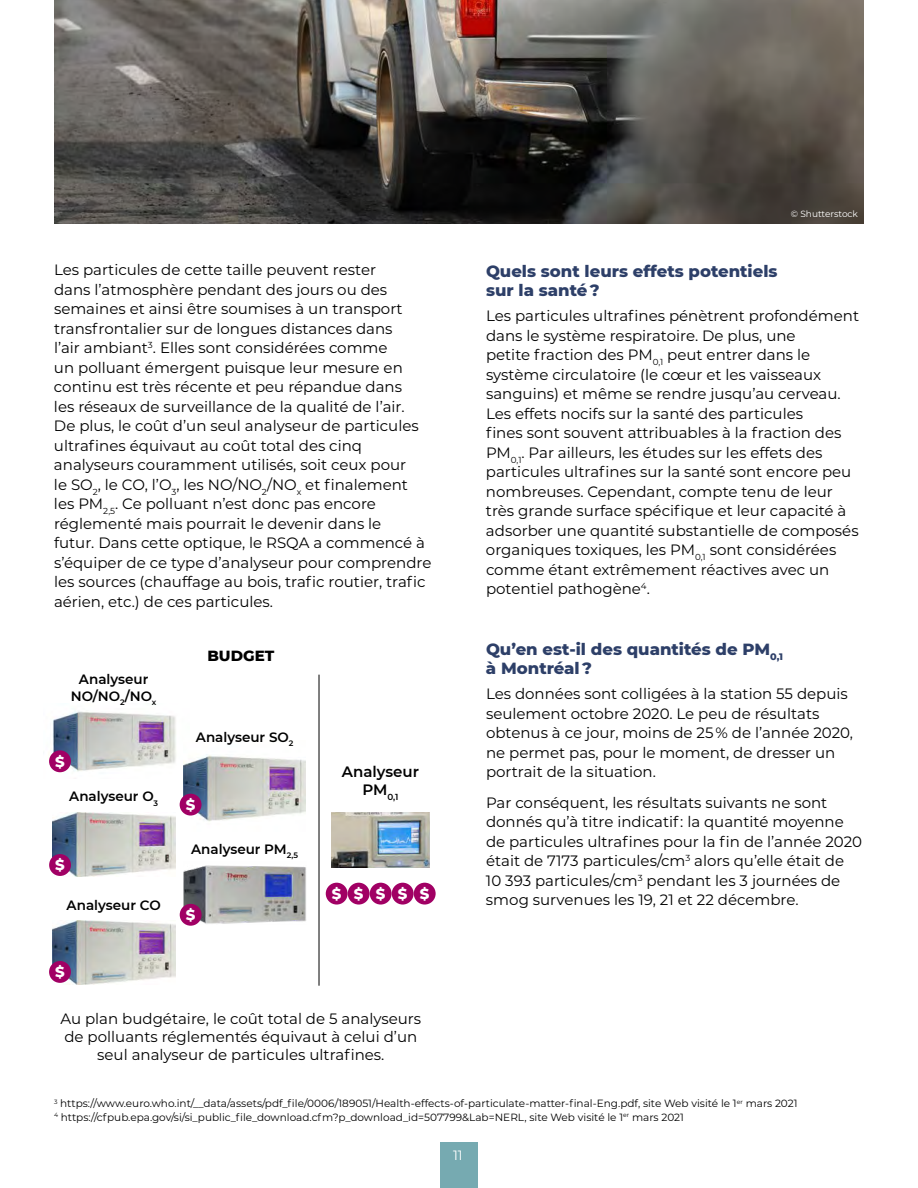
<style>
.page{position:relative;width:918px;height:1188px;background:#fff}
.page>*{position:absolute;margin:0;border:0;box-sizing:border-box;transform-origin:0 0}
.t1{font:800 16.5px/19.5px "Montserrat";color:#2d3f68}
.t2{font:15px/19.5px "Montserrat";color:#000}
.t3{font:600 15px "Montserrat";color:#000}
.t4{font:800 15px "Montserrat";color:#000}
.t5{font:800 14.85px "Montserrat";color:#fff}
.t6{font:600 13.5px/16.2px "Montserrat";color:#000;text-align:center}
.t7{font:13.5px "Montserrat";color:#fff}
.t8{font:10.5px/13.5px "Montserrat";color:#000}
.t9{font:9px "Montserrat";color:#fff}
.t10{font:600 8.7px "Montserrat";color:#000}
</style>
<div class="page">
<div style="left:440px;top:1142px;width:38px;height:46px;background:#76aab1"></div>
<img style="left:332px;top:812px;width:98px;height:56px">
<hr style="left:319px;top:675px;width:1px;height:311px;background:#000">
<img style="left:49px;top:711px;width:135px;height:67px">
<img style="left:53px;top:812px;width:122px;height:64px">
<img style="left:53px;top:920px;width:122px;height:65px">
<img style="left:184px;top:754px;width:122px;height:68px">
<img style="left:184px;top:865px;width:122px;height:59px">
<div style="left:180px;top:904px;width:22px;height:22px;background:#a10064;border-radius:50%"></div>
<div style="left:49px;top:750px;width:22px;height:22px;background:#a10064;border-radius:50%"></div>
<div style="left:49px;top:854px;width:22px;height:22px;background:#a10064;border-radius:50%"></div>
<div style="left:49px;top:961px;width:22px;height:22px;background:#a10064;border-radius:50%"></div>
<div style="left:180px;top:794px;width:22px;height:22px;background:#a10064;border-radius:50%"></div>
<div style="left:326px;top:883px;width:22px;height:22px;background:#a10064;border-radius:50%"></div>
<div style="left:348px;top:883px;width:22px;height:22px;background:#a10064;border-radius:50%"></div>
<div style="left:370px;top:883px;width:22px;height:22px;background:#a10064;border-radius:50%"></div>
<div style="left:392px;top:883px;width:22px;height:22px;background:#a10064;border-radius:50%"></div>
<div style="left:414px;top:883px;width:22px;height:22px;background:#a10064;border-radius:50%"></div>
<img style="left:54px;top:0;width:810px;height:224px">
<p class="t2" style="left:54px;top:260px;width:379px">Les particules de cette taille peuvent rester<br>dans l’atmosphère pendant des jours ou des semaines et ainsi être soumises à un transport transfrontalier sur de longues distances dans<br>l’air ambiant<sup>3</sup>. Elles sont considérées comme<br>un polluant émergent puisque leur mesure en continu est très récente et peu répandue dans<br>les réseaux de surveillance de la qualité de l’air.<br>De plus, le coût d’un seul analyseur de particules ultrafines équivaut au coût total des cinq analyseurs couramment utilisés, soit ceux pour<br>le SO<sub>2</sub>, le CO, l’O<sub>3</sub>, les NO/NO<sub>2</sub>/NO<sub>x</sub> et finalement les PM<sub>2,5</sub>. Ce polluant n’est donc pas encore réglementé mais pourrait le devenir dans le<br>futur. Dans cette optique, le RSQA a commencé à s’équiper de ce type d’analyseur pour comprendre les sources (chauffage au bois, trafic routier, trafic aérien, etc.) de ces particules.</p>
<p class="t6" style="left:71px;top:671px;width:87px">Analyseur<br>NO/NO<sub>2</sub>/NO<sub>x</sub></p>
<p class="t5" style="left:55px;top:750px;width:11px">$</p>
<p class="t6" style="left:69px;top:788px;width:90px">Analyseur O<sub>3</sub></p>
<p class="t5" style="left:55px;top:854px;width:11px">$</p>
<p class="t6" style="left:67px;top:897px;width:96px">Analyseur CO</p>
<p class="t5" style="left:55px;top:961px;width:11px">$</p>
<p class="t4" style="left:207px;top:645px;width:68px">BUDGET</p>
<p class="t6" style="left:196px;top:728px;width:99px">Analyseur SO<sub>2</sub></p>
<p class="t5" style="left:186px;top:794px;width:11px">$</p>
<p class="t6" style="left:191px;top:840px;width:108px">Analyseur PM<sub>2,5</sub></p>
<p class="t5" style="left:186px;top:904px;width:11px">$</p>
<p class="t3" style="left:342px;top:761px;width:79px">Analyseur</p>
<p class="t10" style="left:362px;top:790px;width:38px"><sup>PM</sup>0,1</p>
<p class="t5" style="left:332px;top:883px;width:99px">$$$$$</p>
<p class="t2" style="left:60px;top:1010px;width:362px;line-height:18px;text-align:center">Au plan budgétaire, le coût total de 5 analyseurs de polluants réglementés équivaut à celui d’un seul analyseur de particules ultrafines.</p>
<p class="t9" style="left:791px;top:207px;width:69px">© Shutterstock</p>
<p class="t1" style="left:486px;top:260px;width:293px">Quels sont leurs effets potentiels sur la santé ?</p>
<p class="t2" style="left:486px;top:306px;width:375px">Les particules ultrafines pénètrent profondément dans le système respiratoire. De plus, une<br>petite fraction des PM<sub>0,1</sub> peut entrer dans le système circulatoire (le cœur et les vaisseaux sanguins) et même se rendre jusqu’au cerveau.<br>Les effets nocifs sur la santé des particules<br>fines sont souvent attribuables à la fraction des PM<sub>0,1</sub>. Par ailleurs, les études sur les effets des particules ultrafines sur la santé sont encore peu nombreuses. Cependant, compte tenu de leur très grande surface spécifique et leur capacité à adsorber une quantité substantielle de composés organiques toxiques, les PM<sub>0,1</sub> sont considérées comme étant extrêmement réactives avec un potentiel pathogène<sup>4</sup>.</p>
<p class="t1" style="left:486px;top:638px;width:299px">Qu’en est-il des quantités de PM<sub>0,1 </sub>à Montréal ?</p>
<p class="t2" style="left:486px;top:684px;width:369px">Les données sont colligées à la station 55 depuis seulement octobre 2020. Le peu de résultats obtenus à ce jour, moins de 25 % de l’année 2020, ne permet pas, pour le moment, de dresser un portrait de la situation.</p>
<p class="t2" style="left:486px;top:792px;width:378px">Par conséquent, les résultats suivants ne sont donnés qu’à titre indicatif : la quantité moyenne de particules ultrafines pour la fin de l’année 2020 était de 7173 particules/cm<sup>3</sup> alors qu’elle était de 10 393 particules/cm<sup>3</sup> pendant les 3 journées de smog survenues les 19, 21 et 22 décembre.</p>
<p class="t8" style="left:54px;top:1096px;width:745px"><sup>3</sup> https://www.euro.who.int/__data/assets/pdf_file/0006/189051/Health-effects-of-particulate-matter-final-Eng.pdf, site Web visité le 1<sup>er</sup> mars 2021<br><sup>4</sup> https://cfpub.epa.gov/si/si_public_file_download.cfm?p_download_id=507799&amp;Lab=NERL, site Web visité le 1<sup>er</sup> mars 2021</p>
<p class="t7" style="left:453px;top:1146px;width:11px">11</p>
</div>
